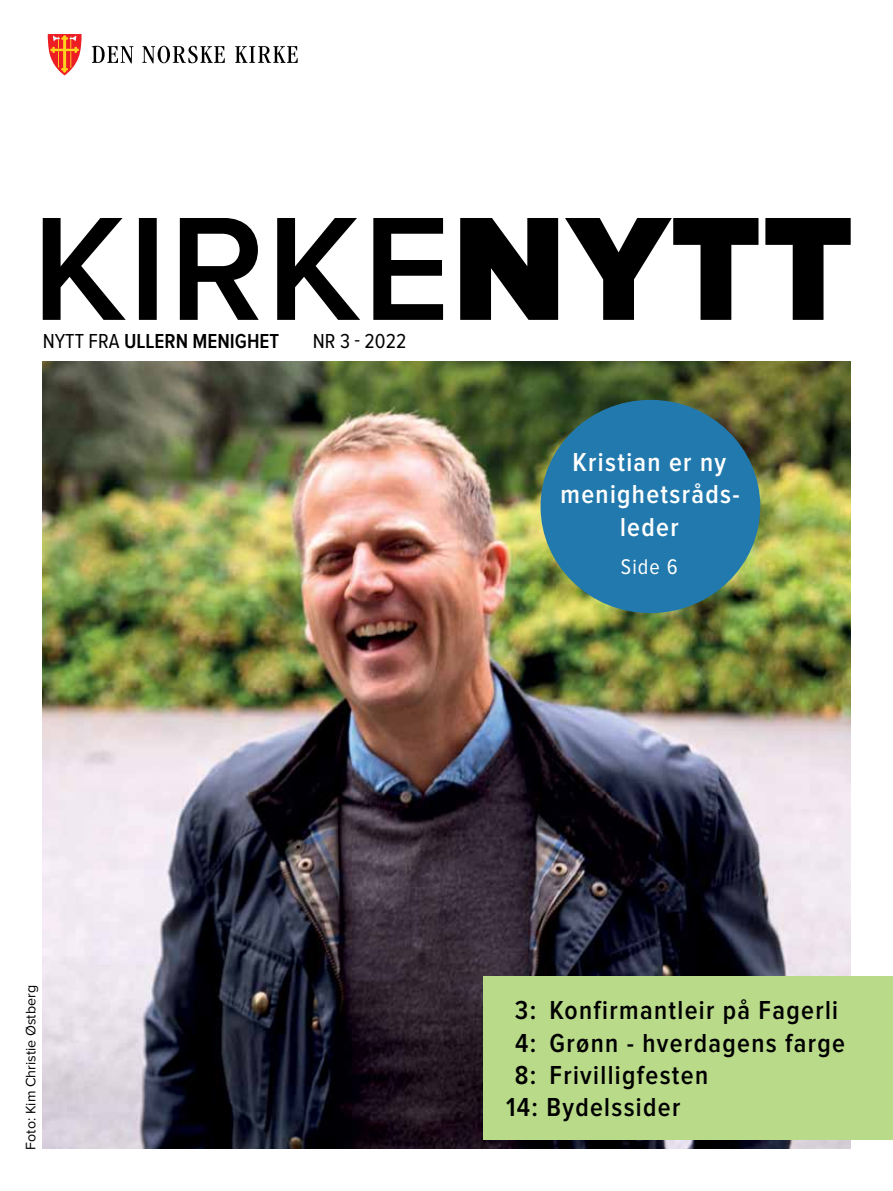
<style>
.page{position:relative;width:893px;height:1191px;background:#fff}
.page>*{position:absolute;margin:0;border:0;box-sizing:border-box;transform-origin:0 0}
.t1{font:600 27px "Proxima Nova Cond";letter-spacing:.05em;color:#000}
.t2{font:600 27px/32.4px "Proxima Nova Cond";letter-spacing:.05em;color:#fff;text-align:center}
.t3{font:22.05px "Proxima Nova Cond";color:#fff}
.t4{font:600 21px "Proxima Nova Cond";color:#000}
.t5{font:21px "Proxima Nova Cond";color:#000}
.t6{font:14.25px "Proxima Nova";color:#000}
.s1{font-weight:400}
</style>
<div class="page">
<img style="left:43px;top:361px;width:808px;height:787px">
<svg style="left:92px;top:46px;width:41px;height:17px"></svg>
<svg style="left:142px;top:46px;width:83px;height:17px"></svg>
<svg style="left:235px;top:46px;width:63px;height:17px"></svg>
<svg style="left:48px;top:34px;width:34px;height:41px"></svg>
<svg style="left:43px;top:218px;width:808px;height:102px"></svg>
<div style="left:541px;top:400px;width:219px;height:213px;background:#2179ad;border-radius:50%"></div>
<div style="left:483px;top:976px;width:410px;height:164px;background:#b9da89"></div>
<p class="t4" style="left:43px;top:332px;width:238px"><span class="s1">NYTT FRA</span> ULLERN MENIGHET</p>
<p class="t5" style="left:313px;top:332px;width:95px">NR 3 - 2022</p>
<p class="t2" style="left:560px;top:446px;width:181px">Kristian er ny menighetsråds&shy;leder</p>
<p class="t3" style="left:621px;top:556px;width:58px">Side 6</p>
<p class="t6" style="left:24px;top:1149px;width:166px;rotate:-90deg">Foto: Kim Christie Østberg</p>
<p class="t1" style="left:515px;top:997px;width:325px">3: Konfirmantleir på Fagerli</p>
<p class="t1" style="left:515px;top:1030px;width:331px">4: Grønn - hverdagens farge</p>
<p class="t1" style="left:515px;top:1062px;width:195px">8: Frivilligfesten</p>
<p class="t1" style="left:506px;top:1095px;width:176px">14: Bydelssider</p>
</div>
